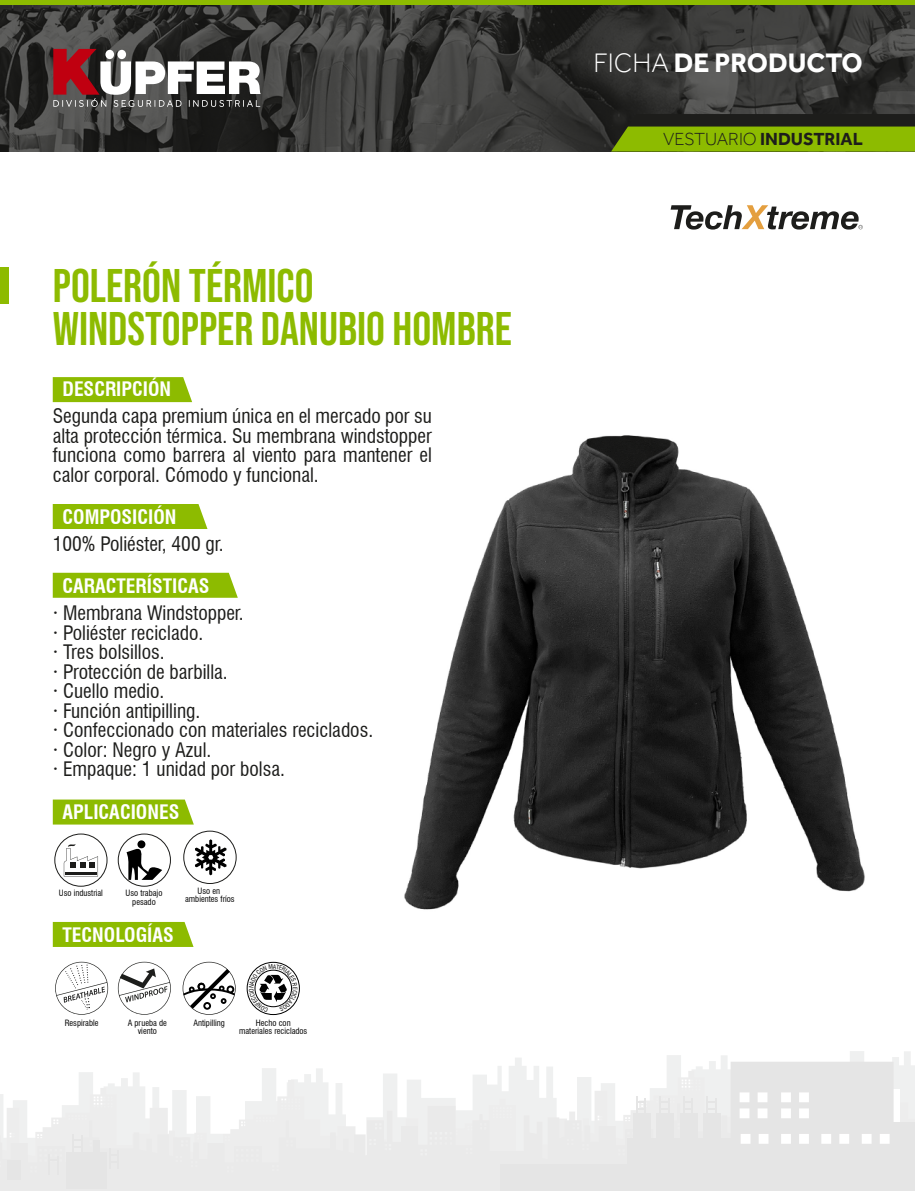
<style>
.page{position:relative;width:915px;height:1191px;background:#fff}
.page>*{position:absolute;margin:0;border:0;box-sizing:border-box;transform-origin:0 0}
.t1{font:47.1px "Bebas Neue";color:#8dbb00}
.t2{font:700 27.45px "Effra";color:#fff}
.t3{font:condensed 19.5px/19.5px "Swiss 721 BT";color:#1d1d1b;text-align:justify}
.t4{font:700 condensed 19.5px "Swiss 721 BT";color:#fff}
.t5{font:700 18px "Effra";color:#1d1d1b}
.t6{font:condensed 8.55px/8.2px "Swiss 721 BT";color:#000;text-align:center}
.s1{font-weight:300}
</style>
<div class="page">
<img style="left:404px;top:435px;width:461px;height:475px">
<img style="left:0;top:5px;width:914px;height:147px">
<div style="left:0;top:0;width:914px;height:5px;background:#8dbb00"></div>
<svg style="left:611px;top:114px;width:303px;height:37px;background:#648209"></svg>
<svg style="left:0;top:1051px;width:914px;height:140px"></svg>
<svg style="left:53px;top:49px;width:207px;height:58px"></svg>
<svg style="left:53px;top:377px;width:139px;height:25px;background:#91bd09"></svg>
<div style="left:53px;top:504px;width:154px;height:25px;background:#8dbb00"></div>
<div style="left:53px;top:573px;width:185px;height:25px;background:#8dbb00"></div>
<div style="left:0;top:267px;width:9px;height:36px;background:#8dbb00"></div>
<svg style="left:53px;top:799px;width:141px;height:25px;background:#93be0e"></svg>
<div style="left:118px;top:833px;width:53px;height:53px;border:1px solid #1d1d1b;border-radius:50%"></div>
<svg style="left:126px;top:847px;width:36px;height:33px"></svg>
<div style="left:137px;top:840px;width:8px;height:8px;background:#000;border-radius:50%"></div>
<div style="left:54px;top:833px;width:53px;height:53px;border:1px solid #1d1d1b;border-radius:50%"></div>
<svg style="left:64px;top:844px;width:34px;height:32px"></svg>
<div style="left:183px;top:830px;width:53px;height:54px;border:1px solid #1d1d1b;border-radius:50%"></div>
<svg style="left:195px;top:839px;width:31px;height:36px"></svg>
<svg style="left:53px;top:922px;width:140px;height:25px;background:#90bc07"></svg>
<svg style="left:55px;top:961px;width:53px;height:53px"></svg>
<svg style="left:118px;top:961px;width:53px;height:53px"></svg>
<svg style="left:182px;top:961px;width:53px;height:53px"></svg>
<svg style="left:670px;top:205px;width:192px;height:24px"></svg>
<svg style="left:247px;top:962px;width:53px;height:53px"></svg>
<h1 class="t1" style="left:53px;top:259px;width:262px">POLERÓN TÉRMICO</h1>
<h1 class="t1" style="left:53px;top:302px;width:460px">WINDSTOPPER DANUBIO HOMBRE</h1>
<p class="t4" style="left:62px;top:378px;width:110px">DESCRIPCIÓN</p>
<p class="t3" style="left:53px;top:406px;width:380px">Segunda capa premium única en el mercado por su alta protección térmica. Su membrana windstopper funciona como barrera al viento para mantener el calor corporal. Cómodo y funcional.</p>
<p class="t4" style="left:63px;top:505px;width:115px">COMPOSICIÓN</p>
<p class="t3" style="left:53px;top:534px;width:172px">100% Poliéster, 400 gr.</p>
<p class="t4" style="left:63px;top:574px;width:148px">CARACTERÍSTICAS</p>
<p class="t3" style="left:53px;top:603px;width:321px;text-align:left">· Membrana Windstopper.<br>· Poliéster reciclado.<br>· Tres bolsillos.<br>· Protección de barbilla.<br>· Cuello medio.<br>· Función antipilling.<br>· Confeccionado con materiales reciclados. · Color: Negro y Azul.<br>· Empaque: 1 unidad por bolsa.</p>
<p class="t4" style="left:63px;top:800px;width:118px">APLICACIONES</p>
<p class="t6" style="left:59px;top:889px;width:45px">Uso industrial</p>
<p class="t6" style="left:125px;top:889px;width:38px">Uso trabajo pesado</p>
<p class="t6" style="left:185px;top:886px;width:51px">Uso en ambientes fríos</p>
<p class="t4" style="left:63px;top:923px;width:113px">TECNOLOGÍAS</p>
<p class="t6" style="left:65px;top:1019px;width:35px">Respirable</p>
<p class="t6" style="left:128px;top:1019px;width:41px">A prueba de viento</p>
<p class="t6" style="left:193px;top:1019px;width:33px">Antipilling</p>
<p class="t6" style="left:239px;top:1019px;width:70px">Hecho con materiales reciclados</p>
<h2 class="t2" style="left:593px;top:48px;width:271px"><span class="s1">FICHA</span> DE PRODUCTO</h2>
<p class="t5" style="left:663px;top:129px;width:201px"><span class="s1">VESTUARIO</span> INDUSTRIAL</p>
</div>
